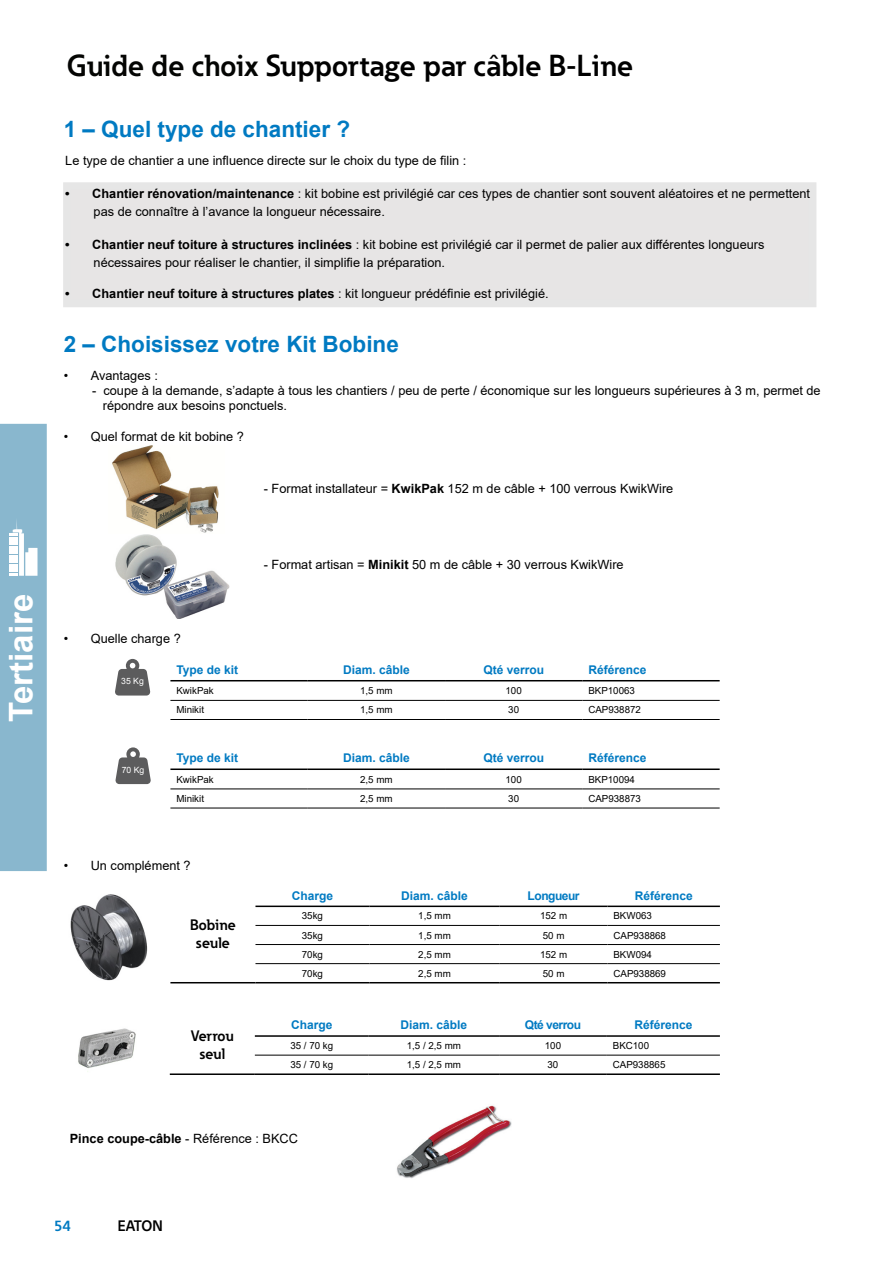
<style>
.page{position:relative;width:893px;height:1263px;background:#fff}
.page>*{position:absolute;margin:0;border:0;box-sizing:border-box;transform-origin:0 0}
.t1{font:700 33px "Arial";color:#fff}
.t2{font:700 30px "Eaton";color:#000}
.t3{font:700 22.5px "Arial";color:#007ac2}
.t4{font:700 15px/18px "Eaton";color:#000;text-align:center}
.t5{font:700 15px "Eaton";color:#007ac2}
.t6{font:12.75px/18px "Arial";color:#000}
.t7{font:700 12.75px "Arial";color:#000}
.t8{font:700 12px "Arial";color:#007ac2}
.t9{font:700 12px "Arial";letter-spacing:-.04em;color:#007ac2}
.t10{font:9.75px "Arial";color:#000}
.t11{font:8.7px "Arial";color:#fff}
.s1{color:#040503}
.s2{font-weight:700}
.s3{font-weight:400}
</style>
<div class="page">
<div style="left:0;top:424px;width:47px;height:447px;background:#89b7ce"></div>
<div style="left:63px;top:182px;width:753px;height:125px;background:#e7e5e5"></div>
<hr style="left:170px;top:680px;width:138px;height:1px;background:#000">
<hr style="left:308px;top:680px;width:137px;height:1px;background:#000">
<hr style="left:445px;top:680px;width:137px;height:1px;background:#000">
<hr style="left:582px;top:680px;width:138px;height:1px;background:#000">
<hr style="left:170px;top:700px;width:138px;height:1px;background:#000">
<hr style="left:308px;top:700px;width:137px;height:1px;background:#000">
<hr style="left:445px;top:700px;width:137px;height:1px;background:#000">
<hr style="left:582px;top:700px;width:138px;height:1px;background:#000">
<hr style="left:170px;top:719px;width:138px;height:1px;background:#000">
<hr style="left:308px;top:719px;width:137px;height:1px;background:#000">
<hr style="left:445px;top:719px;width:137px;height:1px;background:#000">
<hr style="left:582px;top:719px;width:138px;height:1px;background:#000">
<hr style="left:170px;top:768px;width:138px;height:2px;background:#000">
<hr style="left:308px;top:768px;width:137px;height:2px;background:#000">
<hr style="left:445px;top:768px;width:137px;height:2px;background:#000">
<hr style="left:582px;top:768px;width:138px;height:2px;background:#000">
<hr style="left:170px;top:789px;width:138px;height:1px;background:#000">
<hr style="left:308px;top:789px;width:137px;height:1px;background:#000">
<hr style="left:445px;top:789px;width:137px;height:1px;background:#000">
<hr style="left:582px;top:789px;width:138px;height:1px;background:#000">
<hr style="left:170px;top:808px;width:138px;height:1px;background:#000">
<hr style="left:308px;top:808px;width:137px;height:1px;background:#000">
<hr style="left:445px;top:808px;width:137px;height:1px;background:#000">
<hr style="left:582px;top:808px;width:138px;height:1px;background:#000">
<hr style="left:170px;top:982px;width:85px;height:1px;background:#000">
<hr style="left:255px;top:925px;width:114px;height:1px;background:#000">
<hr style="left:369px;top:925px;width:131px;height:1px;background:#000">
<hr style="left:500px;top:925px;width:107px;height:1px;background:#000">
<hr style="left:607px;top:925px;width:113px;height:1px;background:#000">
<hr style="left:255px;top:944px;width:114px;height:1px;background:#000">
<hr style="left:369px;top:944px;width:131px;height:1px;background:#000">
<hr style="left:500px;top:944px;width:107px;height:1px;background:#000">
<hr style="left:607px;top:944px;width:113px;height:1px;background:#000">
<hr style="left:255px;top:963px;width:114px;height:1px;background:#000">
<hr style="left:369px;top:963px;width:131px;height:1px;background:#000">
<hr style="left:500px;top:963px;width:107px;height:1px;background:#000">
<hr style="left:607px;top:963px;width:113px;height:1px;background:#000">
<hr style="left:255px;top:982px;width:114px;height:1px;background:#000">
<hr style="left:369px;top:982px;width:131px;height:1px;background:#000">
<hr style="left:500px;top:982px;width:107px;height:1px;background:#000">
<hr style="left:607px;top:982px;width:113px;height:1px;background:#000">
<hr style="left:255px;top:905px;width:114px;height:2px;background:#000">
<hr style="left:369px;top:905px;width:131px;height:2px;background:#000">
<hr style="left:500px;top:905px;width:107px;height:2px;background:#000">
<hr style="left:607px;top:905px;width:113px;height:2px;background:#000">
<hr style="left:170px;top:1073px;width:85px;height:2px;background:#000">
<hr style="left:255px;top:1055px;width:114px;height:1px;background:#000">
<hr style="left:369px;top:1055px;width:130px;height:1px;background:#000">
<hr style="left:499px;top:1055px;width:108px;height:1px;background:#000">
<hr style="left:607px;top:1055px;width:113px;height:1px;background:#000">
<hr style="left:255px;top:1073px;width:114px;height:2px;background:#000">
<hr style="left:369px;top:1073px;width:130px;height:2px;background:#000">
<hr style="left:499px;top:1073px;width:108px;height:2px;background:#000">
<hr style="left:607px;top:1073px;width:113px;height:2px;background:#000">
<hr style="left:255px;top:1035px;width:114px;height:2px;background:#000">
<hr style="left:369px;top:1035px;width:130px;height:2px;background:#000">
<hr style="left:499px;top:1035px;width:108px;height:2px;background:#000">
<hr style="left:607px;top:1035px;width:113px;height:2px;background:#000">
<img style="left:115px;top:534px;width:114px;height:84px">
<img style="left:112px;top:445px;width:107px;height:88px">
<img style="left:70px;top:894px;width:78px;height:87px">
<img style="left:78px;top:1028px;width:58px;height:44px">
<img style="left:397px;top:1105px;width:115px;height:74px">
<svg style="left:115px;top:659px;width:35px;height:36px"></svg>
<svg style="left:116px;top:747px;width:35px;height:37px"></svg>
<h1 class="t1" style="left:-2px;top:722px;width:129px;rotate:-90deg">Tertiaire</h1>
<h2 class="t2" style="left:67px;top:47px;width:568px"><span class="s1">Guide de choix</span> Supportage par câble B-Line</h2>
<h3 class="t3" style="left:64px;top:113px;width:288px">1 – Quel type de chantier ?</h3>
<p class="t6" style="left:65px;top:151px;width:403px">Le type de chantier a une influence directe sur le choix du type de filin :</p>
<p class="t6" style="left:94px;top:184px;width:718px;text-indent:-28px"><span class="s2">• Chantier rénovation/maintenance</span> : kit bobine est privilégié car ces types de chantier sont souvent aléatoires et ne permettent pas de connaître à l’avance la longueur nécessaire.</p>
<p class="t6" style="left:94px;top:236px;width:672px;text-indent:-28px"><span class="s2">• Chantier neuf toiture à structures inclinées</span> : kit bobine est privilégié car il permet de palier aux différentes longueurs nécessaires pour réaliser le chantier, il simplifie la préparation.</p>
<p class="t7" style="left:65px;top:284px;width:485px">• Chantier neuf toiture à structures plates <span class="s3">: kit longueur prédéfinie est privilégié.</span></p>
<h3 class="t3" style="left:64px;top:328px;width:337px">2 – Choisissez votre Kit Bobine</h3>
<p class="t6" style="left:64px;top:366px;width:96px">• Avantages :</p>
<p class="t6" style="left:103px;top:383px;width:719px;line-height:15.3px;text-indent:-11px">- coupe à la demande, s’adapte à tous les chantiers / peu de perte / économique sur les longueurs supérieures à 3 m, permet de répondre aux besoins ponctuels.</p>
<p class="t6" style="left:64px;top:427px;width:182px">• Quel format de kit bobine ?</p>
<p class="t6" style="left:264px;top:479px;width:411px">- Format installateur = <span class="s2">KwikPak</span> 152 m de câble + 100 verrous KwikWire</p>
<p class="t6" style="left:264px;top:555px;width:361px">- Format artisan = <span class="s2">Minikit</span> 50 m de câble + 30 verrous KwikWire</p>
<p class="t6" style="left:64px;top:630px;width:119px">• Quelle charge ?</p>
<p class="t8" style="left:176px;top:661px;width:63px">Type de kit</p>
<p class="t8" style="left:343px;top:661px;width:68px">Diam. câble</p>
<p class="t8" style="left:483px;top:661px;width:62px">Qté verrou</p>
<p class="t8" style="left:588px;top:661px;width:60px">Référence</p>
<p class="t10" style="left:176px;top:684px;width:39px">KwikPak</p>
<p class="t10" style="left:360px;top:684px;width:34px">1,5 mm</p>
<p class="t10" style="left:506px;top:684px;width:18px">100</p>
<p class="t10" style="left:588px;top:684px;width:48px">BKP10063</p>
<p class="t10" style="left:176px;top:703px;width:29px">Minikit</p>
<p class="t10" style="left:360px;top:703px;width:34px">1,5 mm</p>
<p class="t10" style="left:508px;top:703px;width:12px">30</p>
<p class="t10" style="left:588px;top:703px;width:54px">CAP938872</p>
<p class="t8" style="left:176px;top:749px;width:63px">Type de kit</p>
<p class="t8" style="left:343px;top:749px;width:68px">Diam. câble</p>
<p class="t8" style="left:483px;top:749px;width:62px">Qté verrou</p>
<p class="t8" style="left:588px;top:749px;width:60px">Référence</p>
<p class="t10" style="left:176px;top:773px;width:39px">KwikPak</p>
<p class="t10" style="left:360px;top:773px;width:34px">2,5 mm</p>
<p class="t10" style="left:506px;top:773px;width:18px">100</p>
<p class="t10" style="left:588px;top:773px;width:48px">BKP10094</p>
<p class="t10" style="left:176px;top:792px;width:29px">Minikit</p>
<p class="t10" style="left:360px;top:792px;width:34px">2,5 mm</p>
<p class="t10" style="left:508px;top:792px;width:12px">30</p>
<p class="t10" style="left:588px;top:792px;width:54px">CAP938873</p>
<p class="t11" style="left:121px;top:675px;width:24px">35 Kg</p>
<p class="t11" style="left:122px;top:764px;width:24px">70 Kg</p>
<p class="t6" style="left:64px;top:857px;width:128px">• Un complément ?</p>
<p class="t4" style="left:190px;top:916px;width:47px">Bobine seule</p>
<p class="t4" style="left:191px;top:1026px;width:45px">Verrou seul</p>
<p class="t8" style="left:292px;top:887px;width:43px">Charge</p>
<p class="t8" style="left:401px;top:887px;width:68px">Diam. câble</p>
<p class="t9" style="left:528px;top:887px;width:53px">Longueur</p>
<p class="t8" style="left:635px;top:887px;width:60px">Référence</p>
<p class="t10" style="left:302px;top:909px;width:23px">35kg</p>
<p class="t10" style="left:418px;top:909px;width:34px">1,5 mm</p>
<p class="t10" style="left:540px;top:909px;width:29px">152 m</p>
<p class="t10" style="left:613px;top:909px;width:40px">BKW063</p>
<p class="t10" style="left:302px;top:928px;width:23px">35kg</p>
<p class="t10" style="left:418px;top:928px;width:34px">1,5 mm</p>
<p class="t10" style="left:543px;top:928px;width:23px">50 m</p>
<p class="t10" style="left:613px;top:928px;width:54px">CAP938868</p>
<p class="t10" style="left:302px;top:947px;width:23px">70kg</p>
<p class="t10" style="left:418px;top:947px;width:34px">2,5 mm</p>
<p class="t10" style="left:540px;top:947px;width:29px">152 m</p>
<p class="t10" style="left:613px;top:947px;width:40px">BKW094</p>
<p class="t10" style="left:302px;top:966px;width:23px">70kg</p>
<p class="t10" style="left:418px;top:966px;width:34px">2,5 mm</p>
<p class="t10" style="left:543px;top:966px;width:23px">50 m</p>
<p class="t10" style="left:613px;top:966px;width:54px">CAP938869</p>
<p class="t8" style="left:291px;top:1017px;width:43px">Charge</p>
<p class="t8" style="left:401px;top:1017px;width:68px">Diam. câble</p>
<p class="t9" style="left:525px;top:1017px;width:58px">Qté verrou</p>
<p class="t8" style="left:634px;top:1017px;width:60px">Référence</p>
<p class="t10" style="left:290px;top:1039px;width:44px">35 / 70 kg</p>
<p class="t10" style="left:407px;top:1039px;width:56px">1,5 / 2,5 mm</p>
<p class="t10" style="left:545px;top:1039px;width:18px">100</p>
<p class="t10" style="left:613px;top:1039px;width:38px">BKC100</p>
<p class="t10" style="left:290px;top:1058px;width:44px">35 / 70 kg</p>
<p class="t10" style="left:407px;top:1058px;width:56px">1,5 / 2,5 mm</p>
<p class="t10" style="left:548px;top:1058px;width:12px">30</p>
<p class="t10" style="left:613px;top:1058px;width:54px">CAP938865</p>
<p class="t7" style="left:70px;top:1129px;width:230px">Pince coupe-câble <span class="s3">- Référence : BKCC</span></p>
<p class="t5" style="left:54px;top:1216px;width:18px">54</p>
<p class="t4" style="left:118px;top:1216px;width:46px">EATON</p>
</div>
